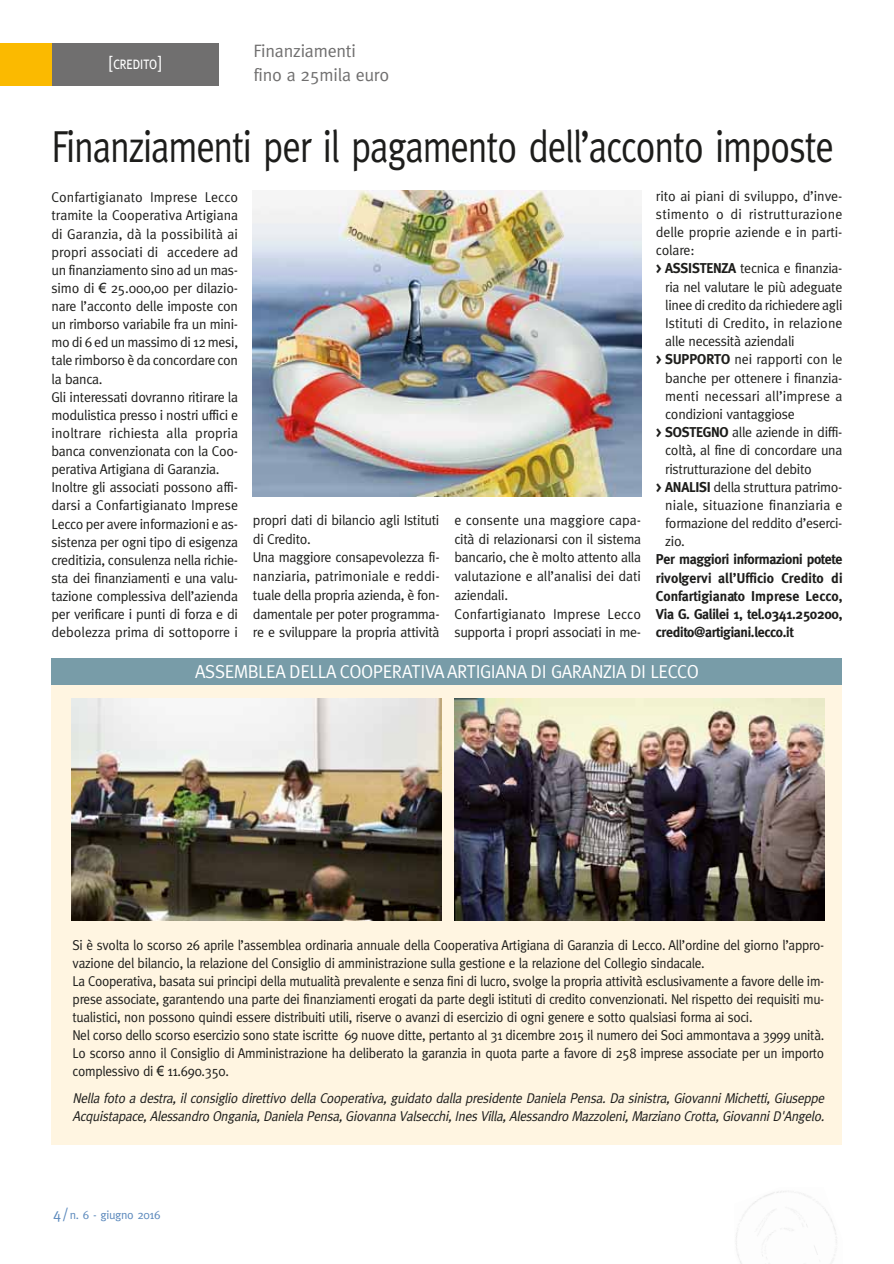
<style>
.page{position:relative;width:894px;height:1264px;background:#fff}
.page>*{position:absolute;margin:0;border:0;box-sizing:border-box;transform-origin:0 0}
.t1{font:45px "Meta";letter-spacing:-.03em;color:#1d1d1b;scale:.82 1}
.t2{font:18.75px "Meta";letter-spacing:-.02em;color:#fff}
.t3{font:18px/24px "Meta";letter-spacing:-.01em;color:#706f6f}
.t4{font:18px "Meta Caps";letter-spacing:-.045em;color:#fff}
.t5{font:14.25px/18.1px "Meta";letter-spacing:-.02em;color:#1d1d1b}
.t6{font:14.25px/18px "Meta";letter-spacing:-.02em;color:#1d1d1b;scale:.94 1}
.t7{font:italic 14.25px/18px "Meta";color:#1d1d1b;scale:.94 1}
.t8{font:700 14.25px/18.1px "Meta";letter-spacing:-.02em;color:#1d1d1b;text-align:justify}
.t9{font:14.25px "Meta";letter-spacing:.005em;color:#1d1d1b}
.t10{font:14.25px "Meta";color:#1d1d1b}
.t11{font:14.25px "Meta";letter-spacing:.015em;color:#1d1d1b}
.t12{font:12px "Meta";letter-spacing:-.025em;color:#5a88bc}
.s1{font-weight:700}
.s2{font-family:"Arial"}
.s3{font-size:15px}
</style>
<div class="page">
<div style="left:52px;top:43px;width:167px;height:43px;background:#706f6f"></div>
<div style="left:0;top:43px;width:52px;height:43px;background:#fbba00"></div>
<img style="left:253px;top:190px;width:388px;height:306px">
<div style="left:52px;top:670px;width:790px;height:474px;background:#fff5e1"></div>
<div style="left:52px;top:658px;width:790px;height:27px;background:#789ca8"></div>
<img style="left:71px;top:699px;width:371px;height:221px">
<img style="left:454px;top:699px;width:370px;height:221px">
<p class="t4" style="left:109px;top:52px;width:54px">[credito]</p>
<p class="t3" style="left:254px;top:40px;width:137px">Finanziamenti<br>fino a 25mila euro</p>
<h1 class="t1" style="left:51px;top:129px;width:955px">Finanziamenti per il pagamento dell’acconto imposte</h1>
<p class="t5" style="left:656px;top:188px;width:188px">rito ai piani di sviluppo, d’inve-</p>
<p class="t11" style="left:656px;top:208px;width:188px">stimento o di ristrutturazione</p>
<p class="t5" style="left:656px;top:224px;width:188px">delle proprie aziende e in parti-</p>
<p class="t5" style="left:656px;top:242px;width:40px">colare:</p>
<p class="t5" style="left:656px;top:260px;width:188px"><span class="s1">&gt; ASSISTENZA</span> tecnica e finanzia-</p>
<p class="t5" style="left:665px;top:279px;width:179px">ria nel valutare le più adeguate</p>
<p class="t5" style="left:665px;top:297px;width:179px">linee di credito da richiedere agli</p>
<p class="t10" style="left:665px;top:318px;width:179px">Istituti di Credito, in relazione</p>
<p class="t5" style="left:665px;top:333px;width:131px">alle necessità aziendali</p>
<p class="t5" style="left:656px;top:351px;width:188px"><span class="s1">&gt; SUPPORTO</span> nei rapporti con le</p>
<p class="t5" style="left:665px;top:370px;width:179px">banche per ottenere i finanzia-</p>
<p class="t9" style="left:665px;top:390px;width:179px">menti necessari all’imprese a</p>
<p class="t5" style="left:665px;top:406px;width:131px">condizioni vantaggiose</p>
<p class="t5" style="left:656px;top:424px;width:188px"><span class="s1">&gt; SOSTEGNO</span> alle aziende in diffi-</p>
<p class="t5" style="left:665px;top:442px;width:179px">coltà, al fine di concordare una</p>
<p class="t5" style="left:665px;top:460px;width:148px">ristrutturazione del debito</p>
<p class="t5" style="left:656px;top:479px;width:188px"><span class="s1">&gt; ANALISI</span> della struttura patrimo-</p>
<p class="t9" style="left:665px;top:499px;width:179px">niale, situazione finanziaria e</p>
<p class="t5" style="left:665px;top:515px;width:179px">formazione del reddito d’eserci-</p>
<p class="t5" style="left:665px;top:533px;width:21px">zio.</p>
<p class="t8" style="left:656px;top:551px;width:188px">Per maggiori informazioni potete rivolgervi all’Ufficio Credito di Confartigianato Imprese Lecco, Via G. Galilei 1, tel.0341.250200, credito@artigiani.lecco.it</p>
<h2 class="t2" style="left:195px;top:664px;width:505px">ASSEMBLEA DELLA COOPERATIVA ARTIGIANA DI GARANZIA DI LECCO</h2>
<p class="t5" style="left:52px;top:189px;width:188px">Confartigianato Imprese Lecco tramite la Cooperativa Artigiana di Garanzia, dà la possibilità ai propri associati di accedere ad un finanziamento sino ad un mas&shy;simo di <span class="s2">€</span> 25.000,00 per dilazio&shy;nare l’acconto delle imposte con un rimborso variabile fra un mini&shy;mo di 6 ed un massimo di 12 mesi, tale rimborso è da concordare con la banca.<br>Gli interessati dovranno ritirare la modulistica presso i nostri uffici e inoltrare richiesta alla propria banca convenzionata con la Coo&shy;perativa Artigiana di Garanzia.<br>Inoltre gli associati possono affi&shy;darsi a Confartigianato Imprese<br>Lecco per avere informazioni e as&shy;sistenza per ogni tipo di esigenza creditizia, consulenza nella richie&shy;sta dei finanziamenti e una valu&shy;tazione complessiva dell’azienda per verificare i punti di forza e di debolezza prima di sottoporre i</p>
<p class="t5" style="left:253px;top:511px;width:188px;line-height:18.8px">propri dati di bilancio agli Istituti di Credito.<br>Una maggiore consapevolezza fi&shy;nanziaria, patrimoniale e reddi&shy;tuale della propria azienda, è fon&shy;damentale per poter programma&shy;re e sviluppare la propria attività</p>
<p class="t5" style="left:454px;top:511px;width:188px;line-height:18.8px">e consente una maggiore capa&shy;cità di relazionarsi con il sistema bancario, che è molto attento alla valutazione e all’analisi dei dati aziendali.<br>Confartigianato Imprese Lecco supporta i propri associati in me-</p>
<p class="t6" style="left:73px;top:937px;width:801px">Si è svolta lo scorso 26 aprile l’assemblea ordinaria annuale della Cooperativa Artigiana di Garanzia di Lecco. All’ordine del giorno l’appro&shy;vazione del bilancio, la relazione del Consiglio di amministrazione sulla gestione e la relazione del Collegio sindacale.<br>La Cooperativa, basata sui principi della mutualità prevalente e senza fini di lucro, svolge la propria attività esclusivamente a favore delle im&shy;prese associate, garantendo una parte dei finanziamenti erogati da parte degli istituti di credito convenzionati. Nel rispetto dei requisiti mu&shy;tualistici, non possono quindi essere distribuiti utili, riserve o avanzi di esercizio di ogni genere e sotto qualsiasi forma ai soci.<br>Nel corso dello scorso esercizio sono state iscritte 69 nuove ditte, pertanto al 31 dicembre 2015 il numero dei Soci ammontava a 3999 unità.<br>Lo scorso anno il Consiglio di Amministrazione ha deliberato la garanzia in quota parte a favore di 258 imprese associate per un importo complessivo di <span class="s2">€</span> 11.690.350.</p>
<p class="t7" style="left:73px;top:1090px;width:804px">Nella foto a destra, il consiglio direttivo della Cooperativa, guidato dalla presidente Daniela Pensa. Da sinistra, Giovanni Michetti, Giuseppe<br>Acquistapace,Alessandro Ongania,Daniela Pensa,Giovanna Valsecchi,Ines Villa,Alessandro Mazzoleni,Marziano Crotta,GiovanniD'Angelo.</p>
<p class="t12" style="left:53px;top:1210px;width:109px"><span class="s3">4 /</span> n. 6 - giugno 2016</p>
</div>
